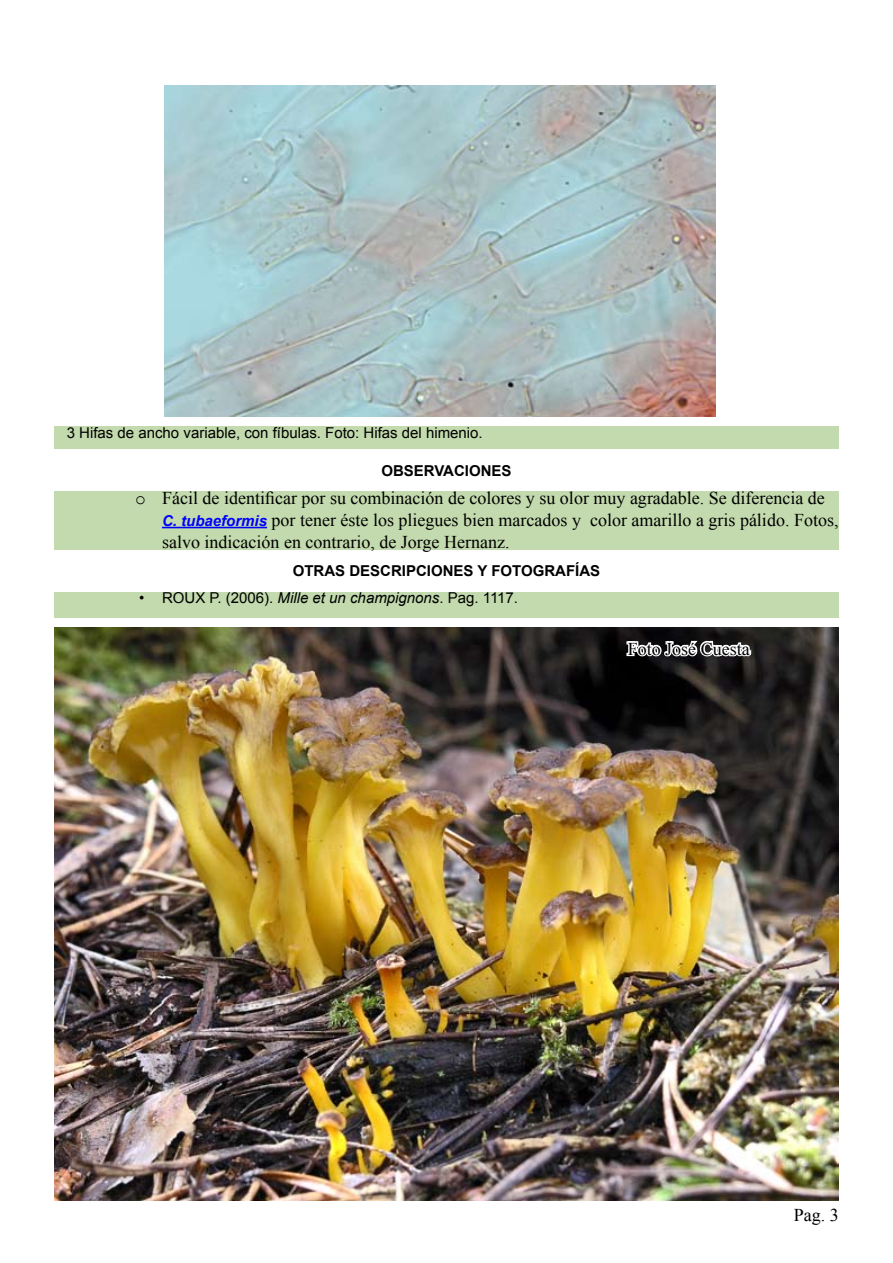
<style>
.page{position:relative;width:893px;height:1263px;background:#fff}
.page>*{position:absolute;margin:0;border:0;box-sizing:border-box;transform-origin:0 0}
.t1{font:18px/21.6px "Times New Roman";color:#000}
.t2{font:15px "Arial";color:#000}
.t3{font:700 15px "Arial";color:#000}
.s1{font-family:"Courier New"}
.s2{font-family:"Arial";font-weight:700;font-style:italic;font-size:15px;color:#00f}
.s3{font-style:italic}
</style>
<div class="page">
<div style="left:54px;top:427px;width:785px;height:22px;background:#c2daad"></div>
<div style="left:54px;top:492px;width:785px;height:58px;background:#c2daad"></div>
<hr style="left:162px;top:527px;width:105px;height:1px;background:#00f">
<img style="left:54px;top:628px;width:785px;height:573px">
<svg style="left:625px;top:628px;width:128px;height:42px"></svg>
<img style="left:164px;top:85px;width:552px;height:331px">
<div style="left:54px;top:592px;width:785px;height:26px;background:#c2daad"></div>
<p class="t2" style="left:67px;top:422px;width:418px">3 Hifas de ancho variable, con fíbulas. Foto: Hifas del himenio.</p>
<p class="t3" style="left:381px;top:460px;width:132px">OBSERVACIONES</p>
<p class="t1" style="left:162px;top:487px;width:678px;text-indent:-27px"><span class="s1">o</span> Fácil de identificar por su combinación de colores y su olor muy agradable. Se diferencia de<br><span class="s2">C. tubaeformis</span> por tener éste los pliegues bien marcados y color amarillo a gris pálido. Fotos, salvo indicación en contrario, de Jorge Hernanz.</p>
<p class="t3" style="left:293px;top:561px;width:309px">OTRAS DESCRIPCIONES Y FOTOGRAFÍAS</p>
<p class="t2" style="left:139px;top:588px;width:381px">• ROUX P. (2006). <span class="s3">Mille et un champignons</span>. Pag. 1117.</p>
<p class="t1" style="left:628px;top:637px;width:124px">Foto José Cuesta</p>
<p class="t1" style="left:794px;top:1204px;width:46px">Pag. 3</p>
</div>
